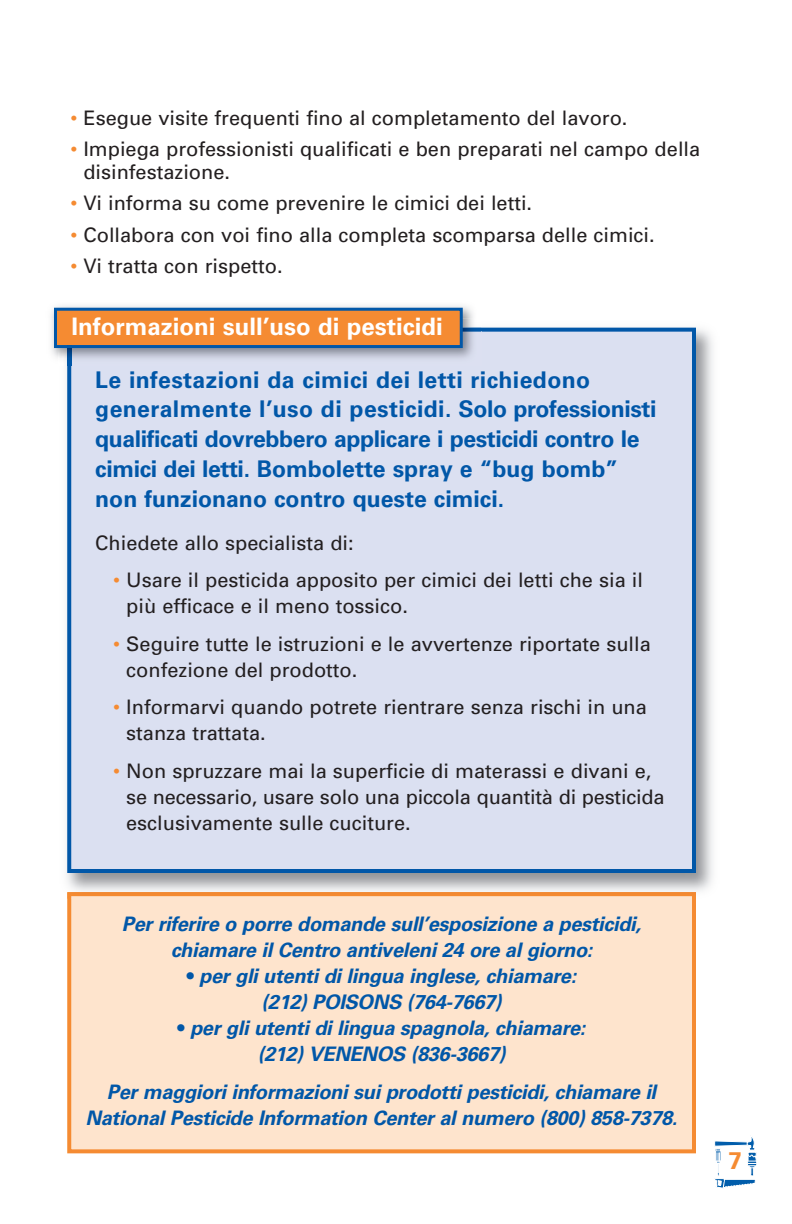
<style>
.page{position:relative;width:792px;height:1224px;background:#fff}
.page>*{position:absolute;margin:0;border:0;box-sizing:border-box;transform-origin:0 0}
.t1{font:700 24px "Univers";color:#fff}
.t2{font:700 24px "Univers";color:#f58b32}
.t3{font:700 23px/30px "Univers";color:#0157a8}
.t4{font:20px/26px "Univers";color:#231f20}
.t5{font:italic 700 20px/26px "Univers";letter-spacing:-.015em;color:#0157a8;text-align:center}
.s1{color:#f58b32}
.s2{font-style:normal}
</style>
<div class="page">
<svg style="left:714px;top:1137px;width:43px;height:52px"></svg>
<div style="left:71px;top:896px;width:621px;height:253px;background:#fee4cd"></div>
<div style="left:67px;top:892px;width:629px;height:261px;border:4px solid #f58b32"></div>
<img style="left:67px;top:892px;width:629px;height:7px">
<div style="left:71px;top:332px;width:621px;height:537px;background:#dbe0f1"></div>
<div style="left:67px;top:328px;width:629px;height:545px;border:4px solid #0157a8"></div>
<img style="left:51px;top:305px;width:430px;height:61px">
<div style="left:57px;top:311px;width:403px;height:34px;background:#f58b32"></div>
<div style="left:54px;top:308px;width:409px;height:40px;border:3px solid #0157a8"></div>
<p class="t4" style="left:70px;top:107px;width:559px"><span class="s1">•</span> Esegue visite frequenti fino al completamento del lavoro.</p>
<p class="t4" style="left:83px;top:139px;width:618px;line-height:23.2px;text-indent:-13px"><span class="s1">•</span> Impiega professionisti qualificati e ben preparati nel campo della disinfestazione.</p>
<p class="t4" style="left:70px;top:192px;width:463px"><span class="s1">•</span> Vi informa su come prevenire le cimici dei letti.</p>
<p class="t4" style="left:70px;top:223px;width:586px"><span class="s1">•</span> Collabora con voi fino alla completa scomparsa delle cimici.</p>
<p class="t4" style="left:70px;top:255px;width:214px"><span class="s1">•</span> Vi tratta con rispetto.</p>
<p class="t1" style="left:72px;top:318px;width:373px">Informazioni sull’uso di pesticidi</p>
<p class="t3" style="left:95px;top:366px;width:563px">Le infestazioni da cimici dei letti richiedono generalmente l’uso di pesticidi. Solo professionisti qualificati dovrebbero applicare i pesticidi contro le cimici dei letti. Bombolette spray e “bug bomb” non funzionano contro queste cimici.</p>
<p class="t4" style="left:95px;top:532px;width:260px">Chiedete allo specialista di:</p>
<p class="t4" style="left:126px;top:569px;width:518px;text-indent:-13px"><span class="s1">•</span> Usare il pesticida apposito per cimici dei letti che sia il più efficace e il meno tossico.</p>
<p class="t4" style="left:126px;top:633px;width:526px;text-indent:-13px"><span class="s1">•</span> Seguire tutte le istruzioni e le avvertenze riportate sulla confezione del prodotto.</p>
<p class="t4" style="left:126px;top:696px;width:522px;text-indent:-13px"><span class="s1">•</span> Informarvi quando potrete rientrare senza rischi in una stanza trattata.</p>
<p class="t4" style="left:126px;top:760px;width:540px;text-indent:-13px"><span class="s1">•</span> Non spruzzare mai la superficie di materassi e divani e, se necessario, usare solo una piccola quantità di pesticida esclusivamente sulle cuciture.</p>
<p class="t5" style="left:122px;top:913px;width:521px">Per riferire o porre domande sull’esposizione a pesticidi, chiamare il Centro antiveleni 24 ore al giorno:</p>
<p class="t5" style="left:187px;top:965px;width:391px"><span class="s2">•</span> per gli utenti di lingua inglese, chiamare: (212) POISONS (764-7667)</p>
<p class="t5" style="left:178px;top:1017px;width:409px"><span class="s2">•</span> per gli utenti di lingua spagnola, chiamare: (212) VENENOS (836-3667)</p>
<p class="t5" style="left:86px;top:1081px;width:593px">Per maggiori informazioni sui prodotti pesticidi, chiamare il<br>National Pesticide Information Center al numero (800) 858-7378.</p>
<p class="t2" style="left:729px;top:1152px;width:15px">7</p>
</div>
